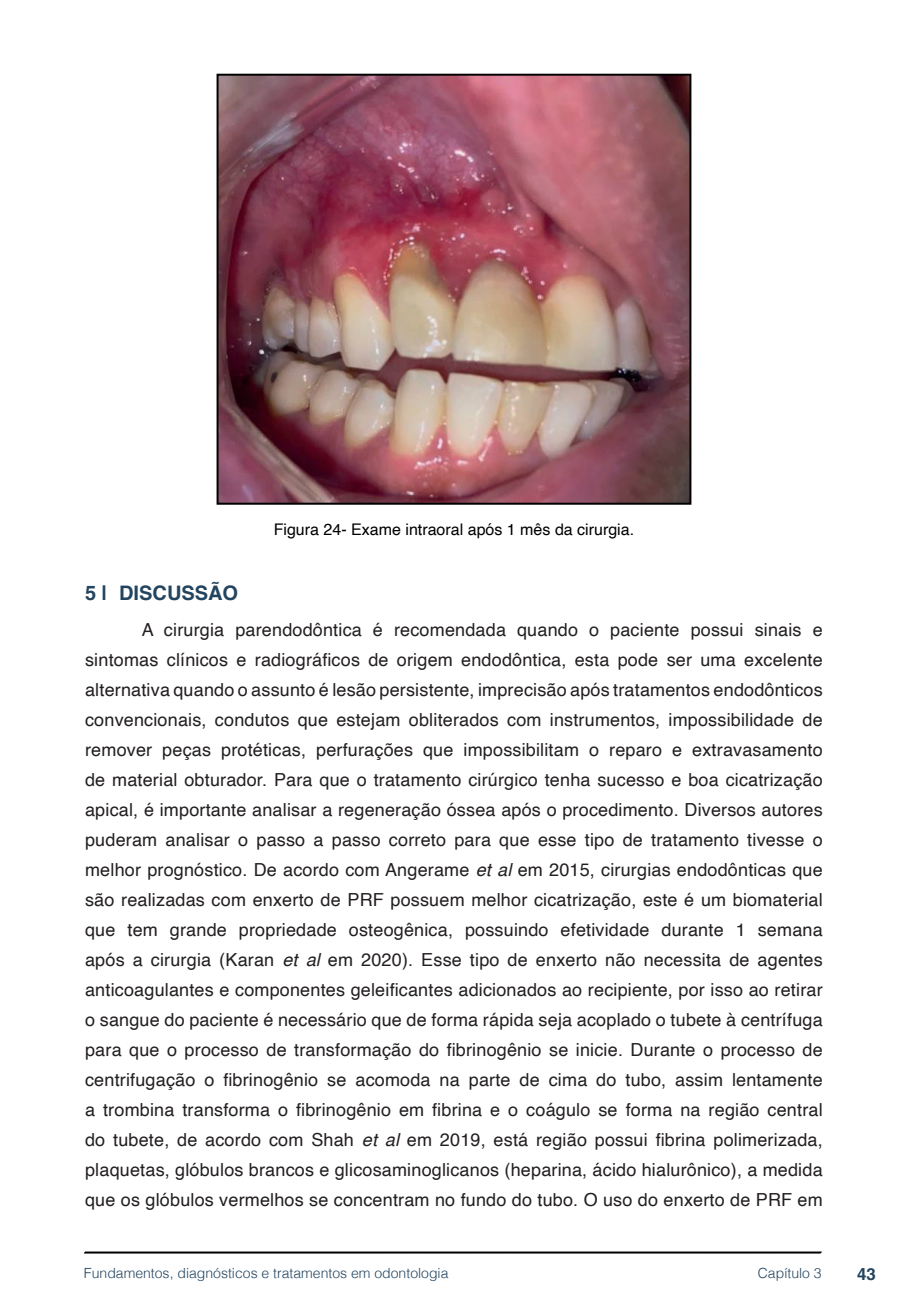
<style>
.page{position:relative;width:908px;height:1304px;background:#fff}
.page>*{position:absolute;margin:0;border:0;box-sizing:border-box;transform-origin:0 0}
.t1{font:700 20px "Helvetica";color:#23445f}
.txt{font:18px/30px "Helvetica";letter-spacing:.01em;color:#231f20;text-align:justify}
.t2{font:700 16.8px "Helvetica";color:#23445f}
.imagens_graf_tab{font:16px "Helvetica";color:#000}
.t3{font:300 14px "Helvetica";color:#23445f}
.s1{font-style:italic}
</style>
<div class="page">
<svg style="left:84px;top:1251px;width:737px;height:3px;background:#515151"></svg>
<img style="left:219px;top:77px;width:469px;height:425px">
<div style="left:216px;top:74px;width:475px;height:431px;border:2px solid #000"></div>
<p class="imagens_graf_tab" style="left:273px;top:517px;width:362px">Figura 24- Exame intraoral após 1 mês da cirurgia.</p>
<p class="t1" style="left:85px;top:581px;width:154px">5 | DISCUSSÃO</p>
<p class="txt" style="left:85px;top:615px;width:738px;text-indent:57px">A cirurgia parendodôntica é recomendada quando o paciente possui sinais e sintomas clínicos e radiográficos de origem endodôntica, esta pode ser uma excelente alternativa quando o assunto é lesão persistente, imprecisão após tratamentos endodônticos convencionais, condutos que estejam obliterados com instrumentos, impossibilidade de remover peças protéticas, perfurações que impossibilitam o reparo e extravasamento de material obturador. Para que o tratamento cirúrgico tenha sucesso e boa cicatrização apical, é importante analisar a regeneração óssea após o procedimento. Diversos autores puderam analisar o passo a passo correto para que esse tipo de tratamento tivesse o melhor prognóstico. De acordo com Angerame <span class="s1">et al</span> em 2015, cirurgias endodônticas que são realizadas com enxerto de PRF possuem melhor cicatrização, este é um biomaterial que tem grande propriedade osteogênica, possuindo efetividade durante 1 semana após a cirurgia (Karan <span class="s1">et al</span> em 2020). Esse tipo de enxerto não necessita de agentes anticoagulantes e componentes geleificantes adicionados ao recipiente, por isso ao retirar o sangue do paciente é necessário que de forma rápida seja acoplado o tubete à centrífuga para que o processo de transformação do fibrinogênio se inicie. Durante o processo de centrifugação o fibrinogênio se acomoda na parte de cima do tubo, assim lentamente a trombina transforma o fibrinogênio em fibrina e o coágulo se forma na região central do tubete, de acordo com Shah <span class="s1">et al</span> em 2019, está região possui fibrina polimerizada, plaquetas, glóbulos brancos e glicosaminoglicanos (heparina, ácido hialurônico), a medida que os glóbulos vermelhos se concentram no fundo do tubo. O uso do enxerto de PRF em</p>
<p class="t3" style="left:84px;top:1261px;width:366px">Fundamentos, diagnósticos e tratamentos em odontologia</p>
<p class="t3" style="left:757px;top:1261px;width:65px">Capítulo 3</p>
<p class="t2" style="left:856px;top:1264px;width:20px">43</p>
</div>
